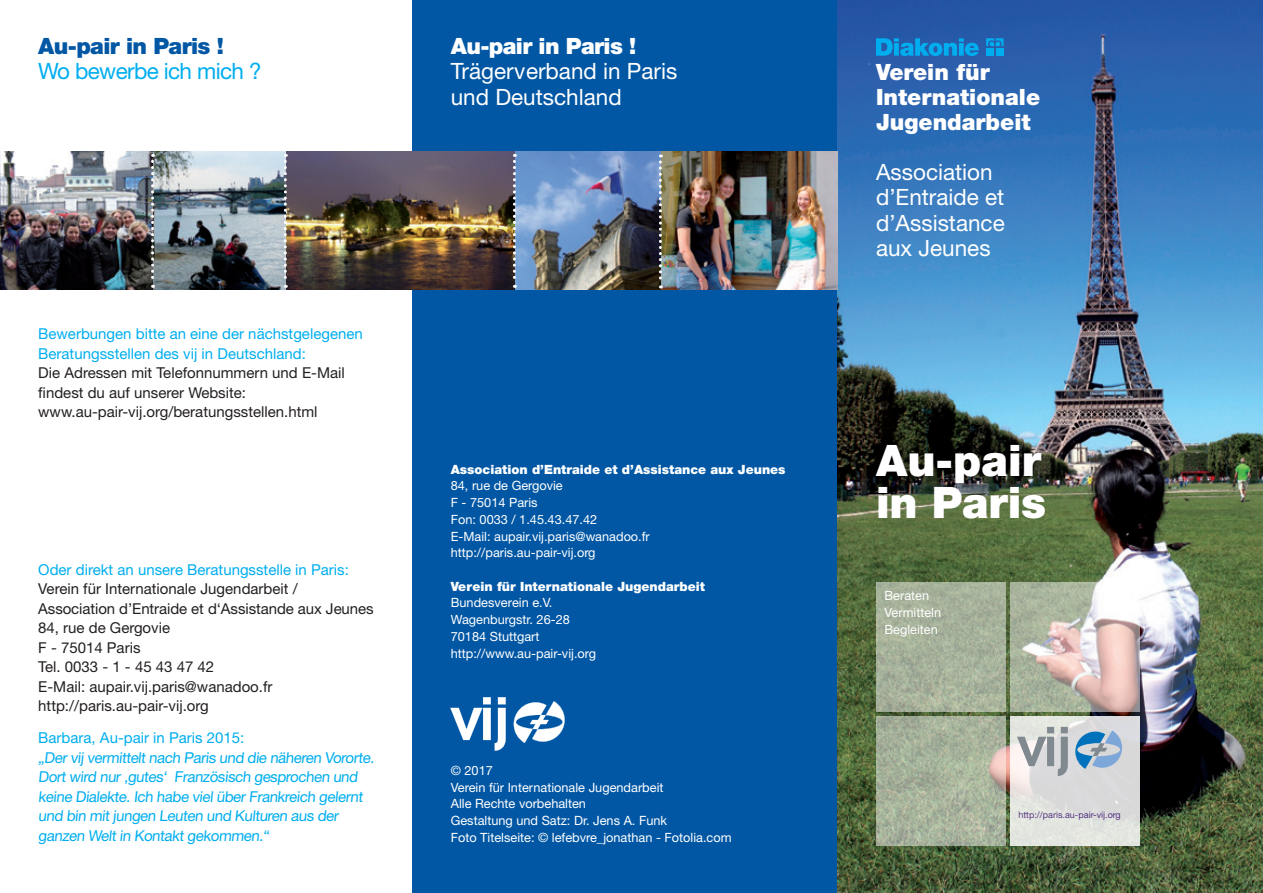
<style>
.page{position:relative;width:1263px;height:893px;background:#fff}
.page>*{position:absolute;margin:0;border:0;box-sizing:border-box;transform-origin:0 0}
.Titel_Head{font:900 43.5px "Helvetica Neue LT Pro";letter-spacing:-.005em;color:#fff}
.Head_15_auf_16_74{font:22.5px/25px "Helvetica Neue LT Pro";color:#fff}
.Titel_Landesverband{font:22.5px "Helvetica Neue LT Pro";color:#fff}
.Titel_Landesverband-2{font:900 22.5px "Helvetica Neue LT Pro";color:#fff}
.Head_15_auf_16_74-2{font:22.5px/25px "Helvetica Neue LT Pro";letter-spacing:-.03em;color:#00aeef}
.Hervorhebung_10_auf{font:15px/19.5px "Helvetica Neue LT Pro";color:#231f20}
.Hervorhebung_10_auf-2{font:15px/19.5px "Helvetica Neue LT Pro";color:#00aeef}
.Copy_8_5_auf_11_16{font:12.75px/16.8px "Helvetica Neue LT Pro";color:#fff}
.Copy_8_5_auf_11_16-2{font:900 12.75px/16.8px "Helvetica Neue LT Pro";color:#fff}
.Kreuzflüchenbeschrft{font:12.75px "Helvetica Neue LT Pro";color:#fff}
.t1{font:9px "Helvetica Neue LT Pro";color:#5b2e91}
.s1{font-weight:900;color:#0157a4}
.s2{font-weight:900}
.s3{color:#00aeef}
.s4{font-weight:400}
</style>
<div class="page">
<div style="left:412px;top:0;width:851px;height:893px;background:#0157a4"></div>
<img style="left:838px;top:0;width:425px;height:893px">
<img style="left:660px;top:152px;width:178px;height:138px">
<img style="left:285px;top:152px;width:375px;height:138px">
<svg style="left:659px;top:155px;width:3px;height:133px"></svg>
<img style="left:152px;top:152px;width:133px;height:138px">
<img style="left:0;top:152px;width:152px;height:138px">
<svg style="left:513px;top:154px;width:3px;height:134px"></svg>
<svg style="left:151px;top:154px;width:3px;height:134px"></svg>
<svg style="left:284px;top:154px;width:3px;height:134px"></svg>
<svg style="left:876px;top:38px;width:103px;height:18px;background:#1189cf"></svg>
<svg style="left:986px;top:38px;width:17px;height:8px"></svg>
<div style="left:986px;top:48px;width:8px;height:8px;background:#00aeef"></div>
<div style="left:995px;top:48px;width:8px;height:8px;background:#00aeef"></div>
<svg style="left:876px;top:583px;width:130px;height:129px;background:#a6b19b"></svg>
<svg style="left:1010px;top:583px;width:130px;height:129px;background:#cac2b6"></svg>
<svg style="left:876px;top:716px;width:130px;height:130px;background:#a8b29c"></svg>
<svg style="left:1010px;top:717px;width:130px;height:129px;background:#dfdfdd"></svg>
<svg style="left:1017px;top:727px;width:51px;height:49px;background:#bfc1c3"></svg>
<svg style="left:1075px;top:730px;width:47px;height:39px;background:#8ab0ce"></svg>
<svg style="left:450px;top:697px;width:56px;height:54px"></svg>
<svg style="left:514px;top:701px;width:51px;height:42px"></svg>
<p class="Head_15_auf_16_74-2" style="left:38px;top:33px;width:225px"><span class="s1">Au-pair in Paris !<br></span>Wo bewerbe ich mich ?</p>
<p class="Head_15_auf_16_74" style="left:451px;top:33px;width:228px"><span class="s2">Au-pair in Paris !<br></span>Trägerverband in Paris</p>
<p class="Head_15_auf_16_74" style="left:451px;top:83px;width:172px">und Deutschland</p>
<p class="Hervorhebung_10_auf" style="left:38px;top:324px;width:326px"><span class="s3">Bewerbungen bitte an eine der nächstgelegenen Beratungsstellen des vij in Deutschland:<br></span>Die Adressen mit Telefonnummern und E-Mail findest du auf unserer Website: www.au-pair-vij.org/beratungsstellen.html</p>
<p class="Hervorhebung_10_auf" style="left:38px;top:559px;width:337px"><span class="s3">Oder direkt an unsere Beratungsstelle in Paris:<br></span>Verein für Internationale Jugendarbeit / Association d’Entraide et d‘Assistande aux Jeunes 84, rue de Gergovie<br>F - 75014 Paris<br>Tel. 0033 - 1 - 45 43 47 42<br>E-Mail: aupair.vij.paris@wanadoo.fr http://paris.au-pair-vij.org</p>
<p class="Hervorhebung_10_auf-2" style="left:38px;top:728px;width:339px">Barbara, Au-pair in Paris 2015:<br>„Der vij vermittelt nach Paris und die näheren Vororte.<br>Dort wird nur ‚gutes‘ Französisch gesprochen und keine Dialekte. Ich habe viel über Frankreich gelernt und bin mit jungen Leuten und Kulturen aus der ganzen Welt in Kontakt gekommen.“</p>
<p class="Copy_8_5_auf_11_16-2" style="left:451px;top:461px;width:336px">Association d’Entraide et d’Assistance aux Jeunes<br><span class="s4">84, rue de Gergovie<br>F - 75014 Paris</span></p>
<p class="Copy_8_5_auf_11_16" style="left:451px;top:510px;width:148px">Fon: 0033 / 1.45.43.47.42</p>
<p class="Copy_8_5_auf_11_16" style="left:451px;top:527px;width:201px">E-Mail: aupair.vij.paris@wanadoo.fr http://paris.au-pair-vij.org</p>
<p class="Copy_8_5_auf_11_16-2" style="left:451px;top:578px;width:256px">Verein für Internationale Jugendarbeit</p>
<p class="Copy_8_5_auf_11_16" style="left:451px;top:594px;width:121px">Bundesverein e.V.<br>Wagenburgstr. 26-28</p>
<p class="Copy_8_5_auf_11_16" style="left:451px;top:628px;width:90px">70184 Stuttgart</p>
<p class="Copy_8_5_auf_11_16" style="left:451px;top:644px;width:147px">http://www.au-pair-vij.org</p>
<p class="Copy_8_5_auf_11_16" style="left:451px;top:762px;width:44px">© 2017</p>
<p class="Copy_8_5_auf_11_16" style="left:451px;top:778px;width:214px">Verein für Internationale Jugendarbeit</p>
<p class="Copy_8_5_auf_11_16" style="left:451px;top:795px;width:137px">Alle Rechte vorbehalten</p>
<p class="Copy_8_5_auf_11_16" style="left:451px;top:812px;width:218px">Gestaltung und Satz: Dr. Jens A. Funk</p>
<p class="Copy_8_5_auf_11_16" style="left:451px;top:829px;width:282px">Foto Titelseite: © lefebvre_jonathan - Fotolia.com</p>
<p class="Titel_Landesverband-2" style="left:876px;top:58px;width:115px">Verein für</p>
<p class="Titel_Landesverband-2" style="left:876px;top:83px;width:166px">Internationale</p>
<p class="Titel_Landesverband-2" style="left:876px;top:108px;width:156px">Jugendarbeit</p>
<p class="Titel_Landesverband" style="left:876px;top:158px;width:118px">Association</p>
<p class="Titel_Landesverband" style="left:876px;top:184px;width:130px">d’Entraide et</p>
<p class="Titel_Landesverband" style="left:876px;top:209px;width:130px">d’Assistance</p>
<p class="Titel_Landesverband" style="left:876px;top:234px;width:116px">aux Jeunes</p>
<p class="Titel_Head" style="left:876px;top:434px;width:167px">Au-pair</p>
<p class="Titel_Head" style="left:876px;top:476px;width:172px">in Paris</p>
<p class="Kreuzflüchenbeschrft" style="left:884px;top:588px;width:46px">Beraten</p>
<p class="Kreuzflüchenbeschrft" style="left:884px;top:604px;width:58px">Vermitteln</p>
<p class="Kreuzflüchenbeschrft" style="left:884px;top:621px;width:55px">Begleiten</p>
<p class="t1" style="left:1018px;top:809px;width:104px">http://paris.au-pair-vij.org</p>
</div>
